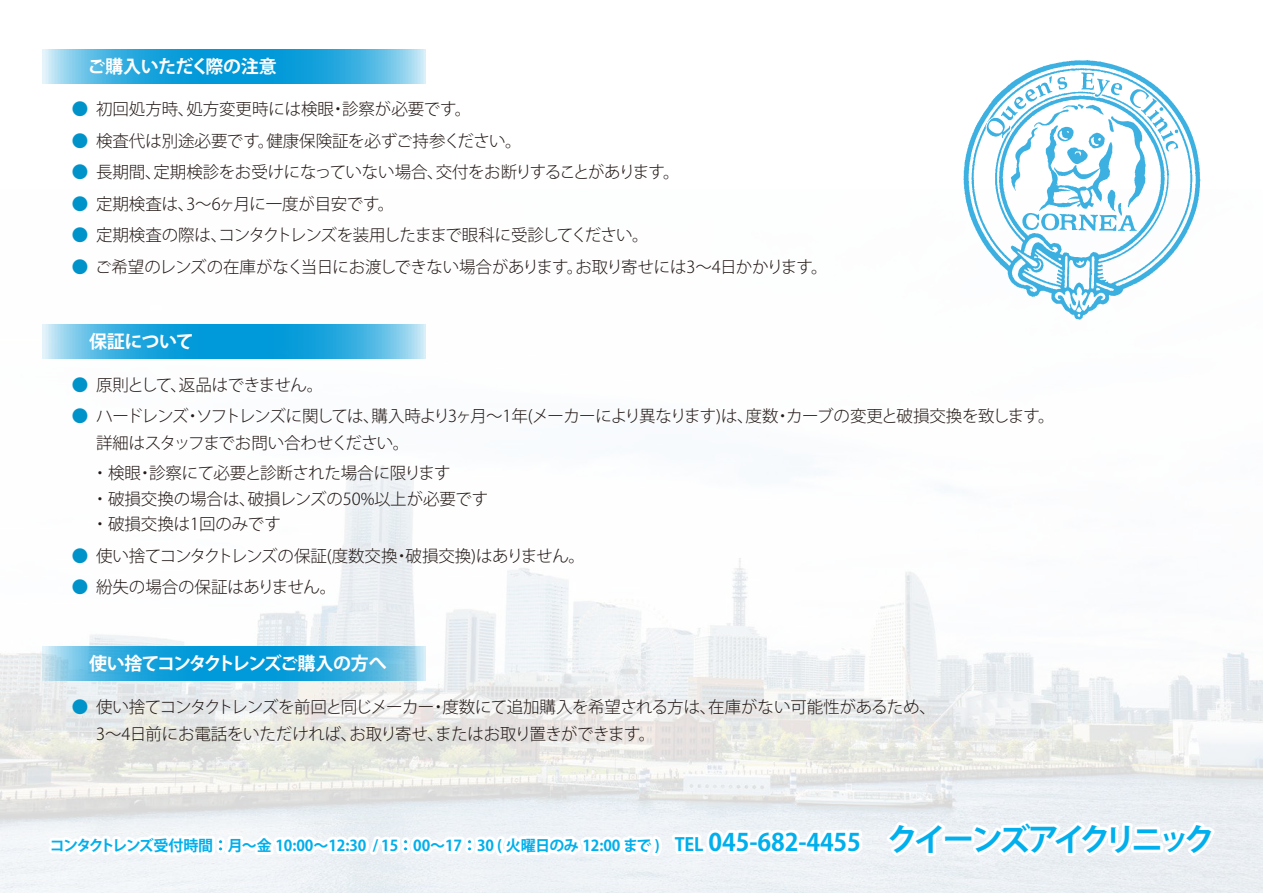
<style>
.page{position:relative;width:1263px;height:893px;background:#fff}
.page>*{position:absolute;margin:0;border:0;box-sizing:border-box;transform-origin:0 0}
.t1{font:700 24px "Koz Go Pro";letter-spacing:-.005em;color:#00afec}
.t2{font:700 18px "Koz Go Pro";letter-spacing:-.095em;color:#fff}
.t3{font:700 18px "Koz Go Pro";letter-spacing:-.03em;color:#fff}
.t4{font:300 16.5px/27px "Koz Go Pro";letter-spacing:-.025em;color:#221815}
.t5{font:300 16.5px/25.5px "Koz Go Pro";letter-spacing:-.005em;color:#221815}
.t6{font:300 16.5px/27px "Koz Go Pro";letter-spacing:-.055em;color:#221815}
.t7{font:300 16.5px "Koz Go Pro";letter-spacing:-.05em;color:#221815}
.t8{font:700 15px "Koz Go Pro";letter-spacing:-.005em;color:#00afec}
.s1{color:#0093c9}
.s2{font-size:31.5px}
.s3{font-size:18px;color:#0099d9}
</style>
<div class="page">
<svg style="left:988px;top:72px;width:190px;height:118px"></svg>
<img style="left:0;top:190px;width:1263px;height:703px">
<svg style="left:46px;top:809px;width:819px;height:57px"></svg>
<svg style="left:879px;top:816px;width:257px;height:45px"></svg>
<svg style="left:1156px;top:818px;width:63px;height:43px"></svg>
<svg style="left:43px;top:49px;width:382px;height:34px;background:#38afe1"></svg>
<svg style="left:43px;top:325px;width:382px;height:34px;background:#38afe0"></svg>
<svg style="left:43px;top:647px;width:382px;height:34px;background:#35acde"></svg>
<p class="t3" style="left:88px;top:55px;width:191px">ご購入いただく際の注意</p>
<p class="t5" style="left:72px;top:97px;width:401px"><span class="s1">●</span> 初回処方時、処方変更時には検眼・診察が必要です。</p>
<p class="t5" style="left:72px;top:128px;width:451px"><span class="s1">●</span> 検査代は別途必要です。健康保険証を必ずご持参ください。</p>
<p class="t4" style="left:72px;top:159px;width:609px"><span class="s1">●</span> 長期間、定期検診をお受けになっていない場合、交付をお断りすることがあります。</p>
<p class="t4" style="left:72px;top:190px;width:324px"><span class="s1">●</span> 定期検査は、3～6ヶ月に一度が目安です。</p>
<p class="t7" style="left:72px;top:225px;width:578px"><span class="s1">●</span> 定期検査の際は、コンタクトレンズを装用したままで眼科に受診してください。</p>
<p class="t4" style="left:72px;top:253px;width:757px"><span class="s1">●</span> ご希望のレンズの在庫がなく当日にお渡しできない場合があります。お取り寄せには3～4日かかります。</p>
<p class="t3" style="left:89px;top:330px;width:106px">保証について</p>
<p class="t4" style="left:72px;top:371px;width:253px"><span class="s1">●</span> 原則として、返品はできません。</p>
<p class="t6" style="left:72px;top:403px;width:984px"><span class="s1">●</span> ハードレンズ・ソフトレンズに関しては、購入時より3ヶ月～1年(メーカーにより異なります)は、度数・カーブの変更と破損交換を致します。　 詳細はスタッフまでお問い合わせください。</p>
<p class="t5" style="left:72px;top:460px;width:418px">　 ・ 検眼・診察にて必要と診断された場合に限ります<br>　 ・ 破損交換の場合は、破損レンズの50%以上が必要です　 ・ 破損交換は1回のみです</p>
<p class="t4" style="left:72px;top:542px;width:515px"><span class="s1">●</span> 使い捨てコンタクトレンズの保証(度数交換・破損交換)はありません。</p>
<p class="t5" style="left:72px;top:574px;width:266px"><span class="s1">●</span> 紛失の場合の保証はありません。</p>
<p class="t2" style="left:89px;top:652px;width:299px">使い捨てコンタクトレンズご購入の方へ</p>
<p class="t4" style="left:72px;top:694px;width:865px"><span class="s1">●</span> 使い捨てコンタクトレンズを前回と同じメーカー・度数にて追加購入を希望される方は、在庫がない可能性があるため、　 3～4日前にお電話をいただければ、お取り寄せ、またはお取り置きができます。</p>
<h1 class="t1" style="left:708px;top:827px;width:508px">045-682-4455 　<span class="s2">クイーンズアイクリニック</span></h1>
<p class="t8" style="left:50px;top:836px;width:655px">コンタクトレンズ受付時間：月～金 10:00～12:30 / 15：00～17：30 ( 火曜日のみ 12:00 まで )　<span class="s3">TEL</span></p>
</div>
